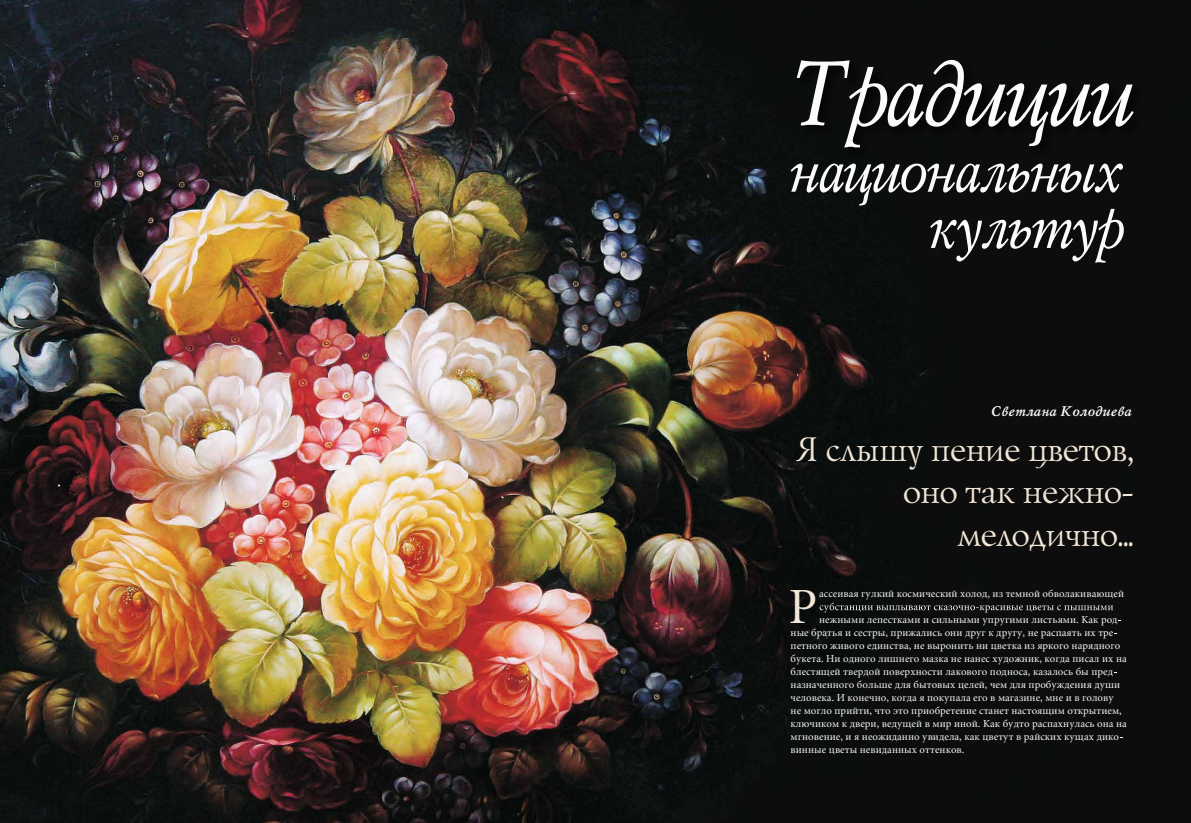
<style>
.page{position:relative;width:1191px;height:823px;background:#fff}
.page>*{position:absolute;margin:0;border:0;box-sizing:border-box;transform-origin:0 0}
.t1{font:italic 91.1px "Mysl C";letter-spacing:-.05em;color:#fcfafa;scale:.91 1}
.t2{font:italic 60.8px/56.2px "Mysl C";letter-spacing:-.05em;color:#fcfafa;text-align:right;scale:.91 1}
.t3{font:49.8px "Miniature C";color:#f2e7d7}
.t4{font:35px/42px "Lazurski C";color:#f2e7d7;text-align:right}
.t5{font:italic 700 14px "Mysl C";color:#fcfafa}
.t6{font:10.5px/13px "Miniature C";letter-spacing:.005em;color:#fcfafa}
</style>
<div class="page">
<img style="left:0;top:0;width:1190px;height:822px">
<div style="left:796px;top:60px;width:348px;height:99px;background:#0b0c0c"></div>
<svg style="left:819px;top:602px;width:294px;height:10px;background:#313232"></svg>
<h1 class="t1" style="left:788px;top:46px;width:378px">Традиции</h1>
<h2 class="t2" style="left:786px;top:145px;width:370px">национальных культур</h2>
<h3 class="t5" style="left:990px;top:403px;width:142px">Светлана Колодиева</h3>
<h3 class="t4" style="left:794px;top:427px;width:340px">Я слышу пение цветов, оно так нежно&shy;мелодично...</h3>
<h3 class="t3" style="left:789px;top:582px;width:30px">Р</h3>
<p class="t6" style="left:819px;top:587px;width:306px">ассеивая гулкий космический холод, из темной обволакивающей</p>
<p class="t6" style="left:790px;top:613px;width:338px;text-indent:29px">неж ными лепестками и сильными упругими листьями. Как род ные братья и сестры, прижались они друг к другу, не распаять их тре петного живого единства, не выронить ни цветка из яркого нарядного букета. Ни одного лишнего мазка не нанес художник, когда писал их на блестящей твердой поверхности лакового подноса, казалось бы пред назначенного больше для бытовых целей, чем для пробуждения души человека. И конечно, когда я покупала его в магазине, мне и в голову не могло прийти, что это приобретение станет настоящим открытием, ключиком к двери, ведущей в мир иной. Как будто распахнулась она на мгновение, и я неожиданно увидела, как цветут в райских кущах дико винные цветы невиданных оттенков.</p>
</div>
